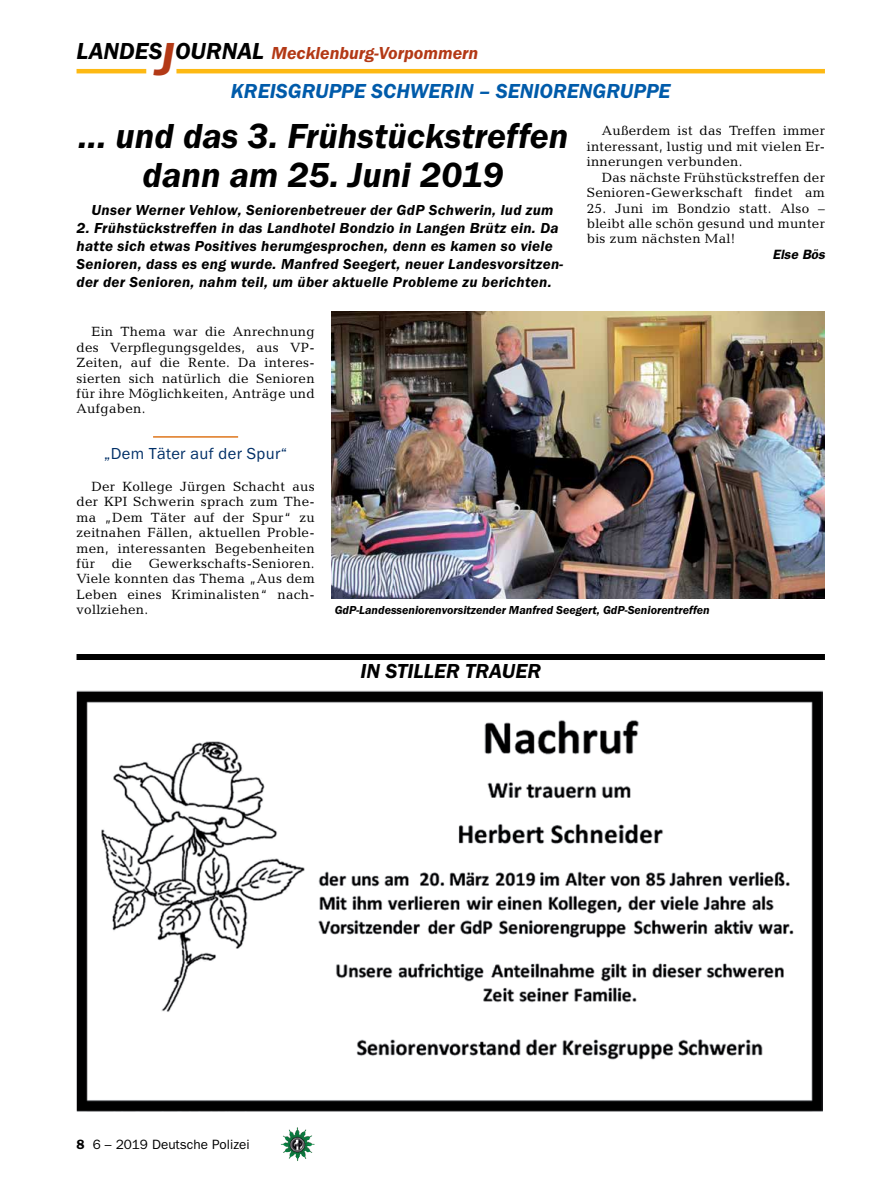
<style>
.page{position:relative;width:893px;height:1191px;background:#fff}
.page>*{position:absolute;margin:0;border:0;box-sizing:border-box;transform-origin:0 0}
.t1{font:italic 600 36px/39px "Franklin Gothic Itc T";color:#000;text-align:center}
.t2{font:italic 600 21px "Franklin Gothic Itc T";color:#005baa}
.t3{font:italic 600 21px "Franklin Gothic Itc T";color:#000}
.t4{font:italic 600 18px "Franklin Gothic Itc T";color:#b33916}
.t5{font:16.5px "Franklin Gothic Itc T";letter-spacing:.02em;color:#002f67}
.t6{font:italic 600 15px/18px "Franklin Gothic Itc T";letter-spacing:.02em;color:#000}
.t7{font:13.5px/15.5px "Candida";letter-spacing:.02em;color:#000;text-align:justify}
.t8{font:13.5px "Franklin Gothic";color:#000}
.t9{font:italic 600 13.5px "Franklin Gothic";color:#000}
.t10{font:italic 600 12px "Franklin Gothic Itc T";color:#000}
.s1{font-size:24px;color:#000}
.s2{font-size:48px}
.s3{font-weight:600}
</style>
<div class="page">
<hr style="left:77px;top:69px;width:69px;height:4px;background:#fdb913">
<hr style="left:176px;top:69px;width:649px;height:4px;background:#fdb913">
<img style="left:281px;top:1128px;width:16px;height:24px">
<img style="left:76px;top:690px;width:747px;height:421px">
<img style="left:332px;top:311px;width:493px;height:288px">
<div style="left:77px;top:654px;width:748px;height:6px;background:#000"></div>
<hr style="left:153px;top:436px;width:85px;height:1px;background:#de761c">
<h3 class="t4" style="left:77px;top:42px;width:403px"><span class="s1">LANDES</span><span class="s2">J</span><span class="s1">OURNAL</span> Mecklenburg-Vorpommern</h3>
<h2 class="t2" style="left:231px;top:79px;width:441px">KREISGRUPPE SCHWERIN – SENIORENGRUPPE</h2>
<h1 class="t1" style="left:78px;top:116px;width:492px">... und das 3. Frühstückstreffen dann am 25. Juni 2019</h1>
<p class="t6" style="left:91px;top:200px;width:464px">Unser Werner Vehlow, Seniorenbetreuer der GdP Schwerin, lud zum</p>
<p class="t6" style="left:77px;top:218px;width:488px">2. Frühstückstreffen in das Landhotel Bondzio in Langen Brütz ein. Da hatte sich etwas Positives herumgesprochen, denn es kamen so viele Senioren, dass es eng wurde. Manfred Seegert, neuer Landesvorsitzen&shy;der der Senioren, nahm teil, um über aktuelle Probleme zu berichten.</p>
<p class="t7" style="left:587px;top:123px;width:240px;text-indent:15px">Außerdem ist das Treffen immer interessant, lustig und mit vielen Er&shy;innerungen verbunden.</p>
<p class="t7" style="left:587px;top:169px;width:240px;text-align:right">Das nächste Frühstückstreffen der<br>Senioren-Gewerkschaft findet am</p>
<p class="t7" style="left:587px;top:200px;width:240px">25. Juni im Bondzio statt. Also – bleibt alle schön gesund und munter bis zum nächsten Mal!</p>
<p class="t9" style="left:773px;top:246px;width:54px">Else Bös</p>
<p class="t7" style="left:77px;top:324px;width:240px;text-indent:15px">Ein Thema war die Anrechnung des Verpflegungsgeldes, aus VP-Zeiten, auf die Rente. Da interes&shy;sierten sich natürlich die Senioren für ihre Möglichkeiten, Anträge und Aufgaben.</p>
<p class="t5" style="left:104px;top:444px;width:185px">„Dem Täter auf der Spur“</p>
<p class="t7" style="left:77px;top:478px;width:240px;text-indent:15px">Der Kollege Jürgen Schacht aus der KPI Schwerin sprach zum The&shy;ma „Dem Täter auf der Spur“ zu zeitnahen Fällen, aktuellen Proble&shy;men, interessanten Begebenheiten für die Gewerkschafts-Senioren.<br>Viele konnten das Thema „Aus dem Leben eines Kriminalisten“ nach&shy;vollziehen.</p>
<p class="t10" style="left:335px;top:603px;width:377px">GdP-Landesseniorenvorsitzender Manfred Seegert, GdP-Seniorentreffen</p>
<h2 class="t3" style="left:360px;top:658px;width:37px">in stiller</h2>
<h2 class="t3" style="left:465px;top:658px;width:14px">trauer</h2>
<p class="t8" style="left:77px;top:1136px;width:175px"><span class="s3">8</span> 6 – 2019 Deutsche Polizei</p>
</div>
